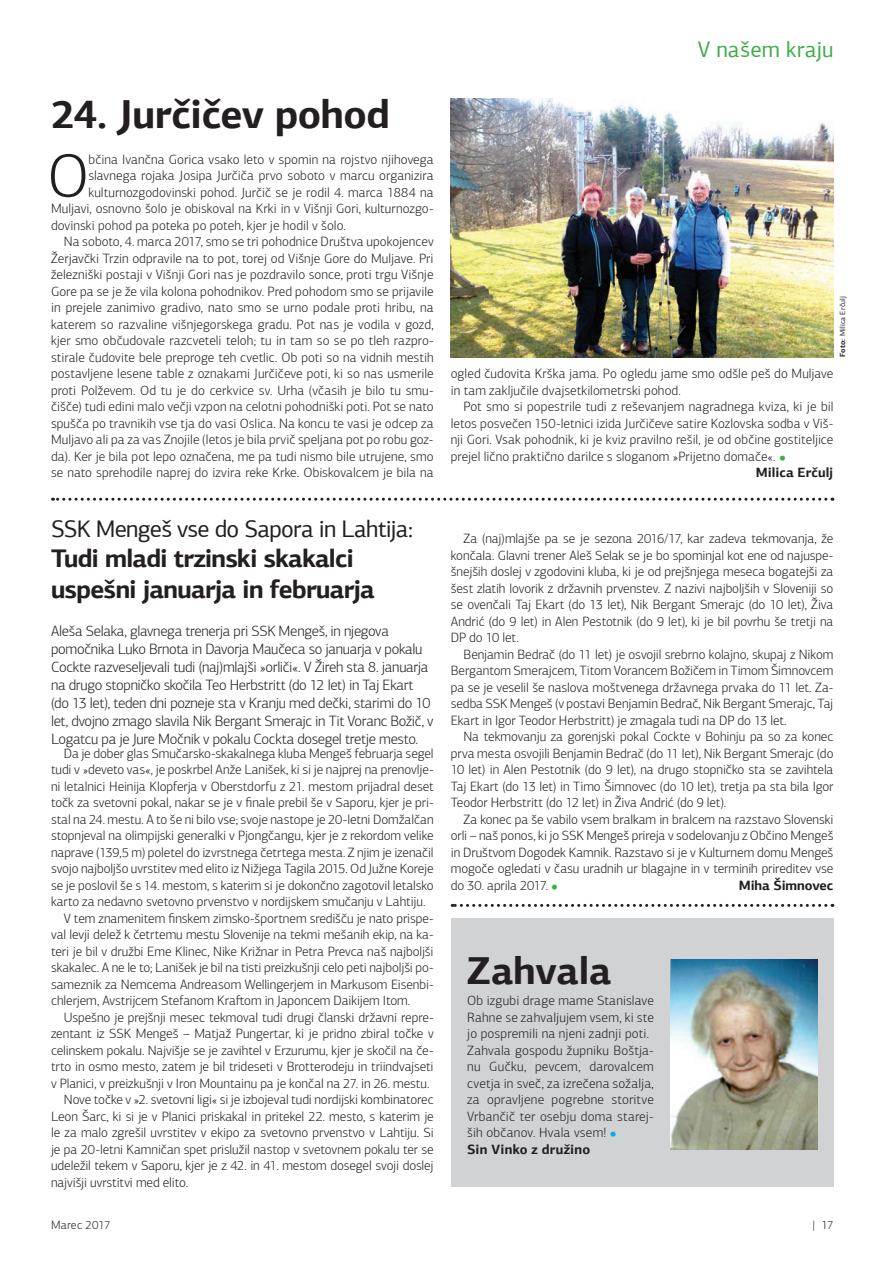
<style>
.page{position:relative;width:893px;height:1263px;background:#fff}
.page>*{position:absolute;margin:0;border:0;box-sizing:border-box;transform-origin:0 0}
.t1{font:300 61.8px "PF Agora Sans Pro";color:#231f20}
.t2{font:700 40.5px "PF Agora Sans Pro";letter-spacing:-.015em;color:#231f20}
.t3{font:700 39px "PF Agora Sans Pro";letter-spacing:-.005em;color:#231f20}
.t4{font:700 25.5px/30.6px "PF Agora Sans Pro";letter-spacing:-.03em;color:#231f20}
.t5{font:24px "PF Agora Sans Pro";letter-spacing:-.03em;color:#231f20}
.t6{font:22.5px "PF Agora Sans Pro";letter-spacing:.005em;color:#40ae49}
.t7{font:300 15px/18px "PF Agora Sans Pro";letter-spacing:-.02em;color:#231f20}
.t8{font:300 13.5px/16.5px "PF Agora Sans Pro";color:#231f20;text-align:justify}
.t9{font:700 13.5px "PF Agora Sans Pro";letter-spacing:-.005em;color:#231f20}
.t10{font:300 12px "PF Agora Sans Pro";letter-spacing:.01em;color:#231f20}
.t11{font:7.5px "PF Agora Sans Pro";letter-spacing:.025em;color:#231f20}
.s1{font-weight:700}
.s2{font-size:7.95px;color:#40ae49}
.s3{font-size:7.95px;color:#00aeef}
</style>
<div class="page">
<img style="left:451px;top:98px;width:382px;height:259px">
<svg style="left:53px;top:498px;width:773px;height:3px"></svg>
<svg style="left:452px;top:904px;width:374px;height:3px"></svg>
<div style="left:451px;top:918px;width:382px;height:268px;background:#d1d2d4"></div>
<img style="left:671px;top:959px;width:146px;height:191px">
<h2 class="t2" style="left:51px;top:89px;width:340px">24. Jurčičev pohod</h2>
<h1 class="t1" style="left:47px;top:140px;width:43px">O</h1>
<p class="t8" style="left:88px;top:151px;width:347px">bčina Ivančna Gorica vsako leto v spomin na rojstvo njihovega</p>
<p class="t8" style="left:88px;top:168px;width:347px">slavnega rojaka Josipa Jurčiča prvo soboto v marcu organizira</p>
<p class="t8" style="left:88px;top:184px;width:347px">kulturnozgodovinski pohod. Jurčič se je rodil 4. marca 1884 na</p>
<p class="t8" style="left:51px;top:201px;width:384px">Muljavi, osnovno šolo je obiskoval na Krki in v Višnji Gori, kulturnozgo-</p>
<p class="t8" style="left:51px;top:217px;width:296px">dovinski pohod pa poteka po poteh, kjer je hodil v šolo.</p>
<p class="t8" style="left:64px;top:234px;width:371px">Na soboto, 4. marca 2017, smo se tri pohodnice Društva upokojencev</p>
<p class="t8" style="left:51px;top:250px;width:384px">Žerjavčki Trzin odpravile na to pot, torej od Višnje Gore do Muljave. Pri</p>
<p class="t8" style="left:51px;top:267px;width:384px">železniški postaji v Višnji Gori nas je pozdravilo sonce, proti trgu Višnje</p>
<p class="t8" style="left:51px;top:283px;width:384px">Gore pa se je že vila kolona pohodnikov. Pred pohodom smo se prijavile</p>
<p class="t8" style="left:51px;top:300px;width:384px">in prejele zanimivo gradivo, nato smo se urno podale proti hribu, na</p>
<p class="t8" style="left:51px;top:316px;width:384px">katerem so razvaline višnjegorskega gradu. Pot nas je vodila v gozd,</p>
<p class="t8" style="left:51px;top:333px;width:384px">kjer smo občudovale razcveteli teloh; tu in tam so se po tleh razpro-</p>
<p class="t8" style="left:51px;top:349px;width:384px">stirale čudovite bele preproge teh cvetlic. Ob poti so na vidnih mestih</p>
<p class="t8" style="left:51px;top:366px;width:384px">postavljene lesene table z oznakami Jurčičeve poti, ki so nas usmerile</p>
<p class="t8" style="left:51px;top:382px;width:384px">proti Polževem. Od tu je do cerkvice sv. Urha (včasih je bilo tu smu-</p>
<p class="t8" style="left:51px;top:399px;width:384px">čišče) tudi edini malo večji vzpon na celotni pohodniški poti. Pot se nato</p>
<p class="t8" style="left:51px;top:415px;width:384px">spušča po travnikih vse tja do vasi Oslica. Na koncu te vasi je odcep za</p>
<p class="t8" style="left:51px;top:432px;width:384px">Muljavo ali pa za vas Znojile (letos je bila prvič speljana pot po robu goz-</p>
<p class="t8" style="left:51px;top:448px;width:384px">da). Ker je bila pot lepo označena, me pa tudi nismo bile utrujene, smo</p>
<p class="t8" style="left:51px;top:465px;width:384px">se nato sprehodile naprej do izvira reke Krke. Obiskovalcem je bila na</p>
<h3 class="t5" style="left:51px;top:514px;width:363px">SSK Mengeš vse do Sapora in Lahtija:</h3>
<h3 class="t4" style="left:51px;top:543px;width:325px">Tudi mladi trzinski skakalci uspešni januarja in februarja</h3>
<p class="t7" style="left:51px;top:622px;width:384px">Aleša Selaka, glavnega trenerja pri SSK Mengeš, in njegova pomočnika Luko Brnota in Davorja Maučeca so januarja v pokalu Cockte razveseljevali tudi (naj)mlajši »orliči«. V Žireh sta 8. januarja na drugo stopničko skočila Teo Herbstritt (do 12 let) in Taj Ekart (do 13 let), teden dni pozneje sta v Kranju med dečki, starimi do 10 let, dvojno zmago slavila Nik Bergant Smerajc in Tit Voranc Božič, v Logatcu pa je Jure Močnik v pokalu Cockta dosegel tretje mesto.</p>
<p class="t8" style="left:64px;top:745px;width:371px">Da je dober glas Smučarsko-skakalnega kluba Mengeš februarja segel</p>
<p class="t8" style="left:51px;top:762px;width:384px">tudi v »deveto vas«, je poskrbel Anže Lanišek, ki si je najprej na prenovlje-</p>
<p class="t8" style="left:51px;top:778px;width:384px">ni letalnici Heinija Klopferja v Oberstdorfu z 21. mestom prijadral deset</p>
<p class="t8" style="left:51px;top:795px;width:384px">točk za svetovni pokal, nakar se je v finale prebil še v Saporu, kjer je pri-</p>
<p class="t8" style="left:51px;top:811px;width:384px">stal na 24. mestu. A to še ni bilo vse; svoje nastope je 20-letni Domžalčan</p>
<p class="t8" style="left:51px;top:828px;width:384px">stopnjeval na olimpijski generalki v Pjongčangu, kjer je z rekordom velike</p>
<p class="t8" style="left:51px;top:844px;width:384px">naprave (139,5 m) poletel do izvrstnega četrtega mesta. Z njim je izenačil</p>
<p class="t8" style="left:51px;top:861px;width:384px">svojo najboljšo uvrstitev med elito iz Nižjega Tagila 2015. Od Južne Koreje</p>
<p class="t8" style="left:51px;top:877px;width:384px">se je poslovil še s 14. mestom, s katerim si je dokončno zagotovil letalsko</p>
<p class="t8" style="left:51px;top:894px;width:376px">karto za nedavno svetovno prvenstvo v nordijskem smučanju v Lahtiju.</p>
<p class="t8" style="left:64px;top:910px;width:371px">V tem znamenitem finskem zimsko-športnem središču je nato prispe-</p>
<p class="t8" style="left:51px;top:927px;width:384px">val levji delež k četrtemu mestu Slovenije na tekmi mešanih ekip, na ka-</p>
<p class="t8" style="left:51px;top:943px;width:384px">teri je bil v družbi Eme Klinec, Nike Križnar in Petra Prevca naš najboljši</p>
<p class="t8" style="left:51px;top:960px;width:384px">skakalec. A ne le to; Lanišek je bil na tisti preizkušnji celo peti najboljši po-</p>
<p class="t8" style="left:51px;top:976px;width:384px">sameznik za Nemcema Andreasom Wellingerjem in Markusom Eisenbi-</p>
<p class="t8" style="left:51px;top:993px;width:361px">chlerjem, Avstrijcem Stefanom Kraftom in Japoncem Daikijem Itom.</p>
<p class="t8" style="left:64px;top:1009px;width:371px">Uspešno je prejšnji mesec tekmoval tudi drugi članski državni repre-</p>
<p class="t8" style="left:51px;top:1026px;width:384px">zentant iz SSK Mengeš – Matjaž Pungertar, ki je pridno zbiral točke v</p>
<p class="t8" style="left:51px;top:1042px;width:384px">celinskem pokalu. Najvišje se je zavihtel v Erzurumu, kjer je skočil na če-</p>
<p class="t8" style="left:51px;top:1059px;width:384px">trto in osmo mesto, zatem je bil trideseti v Brotterodeju in triindvajseti</p>
<p class="t8" style="left:51px;top:1075px;width:380px">v Planici, v preizkušnji v Iron Mountainu pa je končal na 27. in 26. mestu.</p>
<p class="t8" style="left:64px;top:1092px;width:371px">Nove točke v »2. svetovni ligi« si je izbojeval tudi nordijski kombinatorec</p>
<p class="t8" style="left:51px;top:1108px;width:384px">Leon Šarc, ki si je v Planici priskakal in pritekel 22. mesto, s katerim je</p>
<p class="t8" style="left:51px;top:1125px;width:384px">le za malo zgrešil uvrstitev v ekipo za svetovno prvenstvo v Lahtiju. Si</p>
<p class="t8" style="left:51px;top:1141px;width:384px">je pa 20-letni Kamničan spet prislužil nastop v svetovnem pokalu ter se</p>
<p class="t8" style="left:51px;top:1158px;width:384px">udeležil tekem v Saporu, kjer je z 42. in 41. mestom dosegel svoji doslej</p>
<p class="t8" style="left:51px;top:1174px;width:139px">najvišji uvrstitvi med elito.</p>
<h3 class="t6" style="left:698px;top:35px;width:137px">V našem kraju</h3>
<p class="t11" style="left:838px;top:357px;width:63px;rotate:-90deg"><span class="s1">Foto:</span> Milica Erčulj</p>
<p class="t8" style="left:451px;top:366px;width:384px">ogled čudovita Krška jama. Po ogledu jame smo odšle peš do Muljave in tam zaključile dvajsetkilometrski pohod.</p>
<p class="t8" style="left:463px;top:399px;width:371px">Pot smo si popestrile tudi z reševanjem nagradnega kviza, ki je bil</p>
<p class="t8" style="left:451px;top:415px;width:384px">letos posvečen 150-letnici izida Jurčičeve satire Kozlovska sodba v Viš-</p>
<p class="t8" style="left:451px;top:432px;width:384px">nji Gori. Vsak pohodnik, ki je kviz pravilno rešil, je od občine gostiteljice</p>
<p class="t8" style="left:451px;top:448px;width:336px">prejel lično praktično darilce s sloganom »Prijetno domače«. <span class="s2">●</span></p>
<p class="t9" style="left:756px;top:464px;width:79px">Milica Erčulj</p>
<p class="t8" style="left:451px;top:530px;width:384px;text-indent:13px">Za (naj)mlajše pa se je sezona 2016/17, kar zadeva tekmovanja, že končala. Glavni trener Aleš Selak se je bo spominjal kot ene od najuspe&shy;šnejših doslej v zgodovini kluba, ki je od prejšnjega meseca bogatejši za šest zlatih lovorik z državnih prvenstev. Z nazivi najboljših v Sloveniji so se ovenčali Taj Ekart (do 13 let), Nik Bergant Smerajc (do 10 let), Živa Andrić (do 9 let) in Alen Pestotnik (do 9 let), ki je bil povrhu še tretji na DP do 10 let.</p>
<p class="t8" style="left:451px;top:646px;width:384px;text-indent:13px">Benjamin Bedrač (do 11 let) je osvojil srebrno kolajno, skupaj z Nikom Bergantom Smerajcem, Titom Vorancem Božičem in Timom Šimnovcem pa se je veselil še naslova moštvenega državnega prvaka do 11 let. Za&shy;sedba SSK Mengeš (v postavi Benjamin Bedrač, Nik Bergant Smerajc, Taj Ekart in Igor Teodor Herbstritt) je zmagala tudi na DP do 13 let.</p>
<p class="t8" style="left:451px;top:728px;width:384px;text-indent:13px">Na tekmovanju za gorenjski pokal Cockte v Bohinju pa so za konec prva mesta osvojili Benjamin Bedrač (do 11 let), Nik Bergant Smerajc (do 10 let) in Alen Pestotnik (do 9 let), na drugo stopničko sta se zavihtela Taj Ekart (do 13 let) in Timo Šimnovec (do 10 let), tretja pa sta bila Igor Teodor Herbstritt (do 12 let) in Živa Andrić (do 9 let).</p>
<p class="t8" style="left:451px;top:811px;width:384px;text-indent:13px">Za konec pa še vabilo vsem bralkam in bralcem na razstavo Slovenski orli – naš ponos, ki jo SSK Mengeš prireja v sodelovanju z Občino Mengeš in Društvom Dogodek Kamnik. Razstavo si je v Kulturnem domu Mengeš mogoče ogledati v času uradnih ur blagajne in v terminih prireditev vse do 30. aprila 2017. <span class="s2">●</span></p>
<p class="t9" style="left:739px;top:877px;width:96px">Miha Šimnovec</p>
<h3 class="t3" style="left:467px;top:946px;width:146px">Zahvala</h3>
<p class="t8" style="left:467px;top:993px;width:188px;text-align:left">Ob izgubi drage mame Stanislave<br>Rahne se zahvaljujem vsem, ki ste jo pospremili na njeni zadnji poti.<br>Zahvala gospodu župniku Boštja&shy;nu Gučku, pevcem, darovalcem cvetja in sveč, za izrečena sožalja, za opravljene pogrebne storitve<br>Vrbančič ter osebju doma starej&shy;ših občanov. Hvala vsem! <span class="s3">●<br></span><span class="s1">Sin Vinko z družino</span></p>
<p class="t10" style="left:51px;top:1218px;width:61px">Marec 2017</p>
<p class="t10" style="left:812px;top:1218px;width:23px">| 17</p>
</div>
